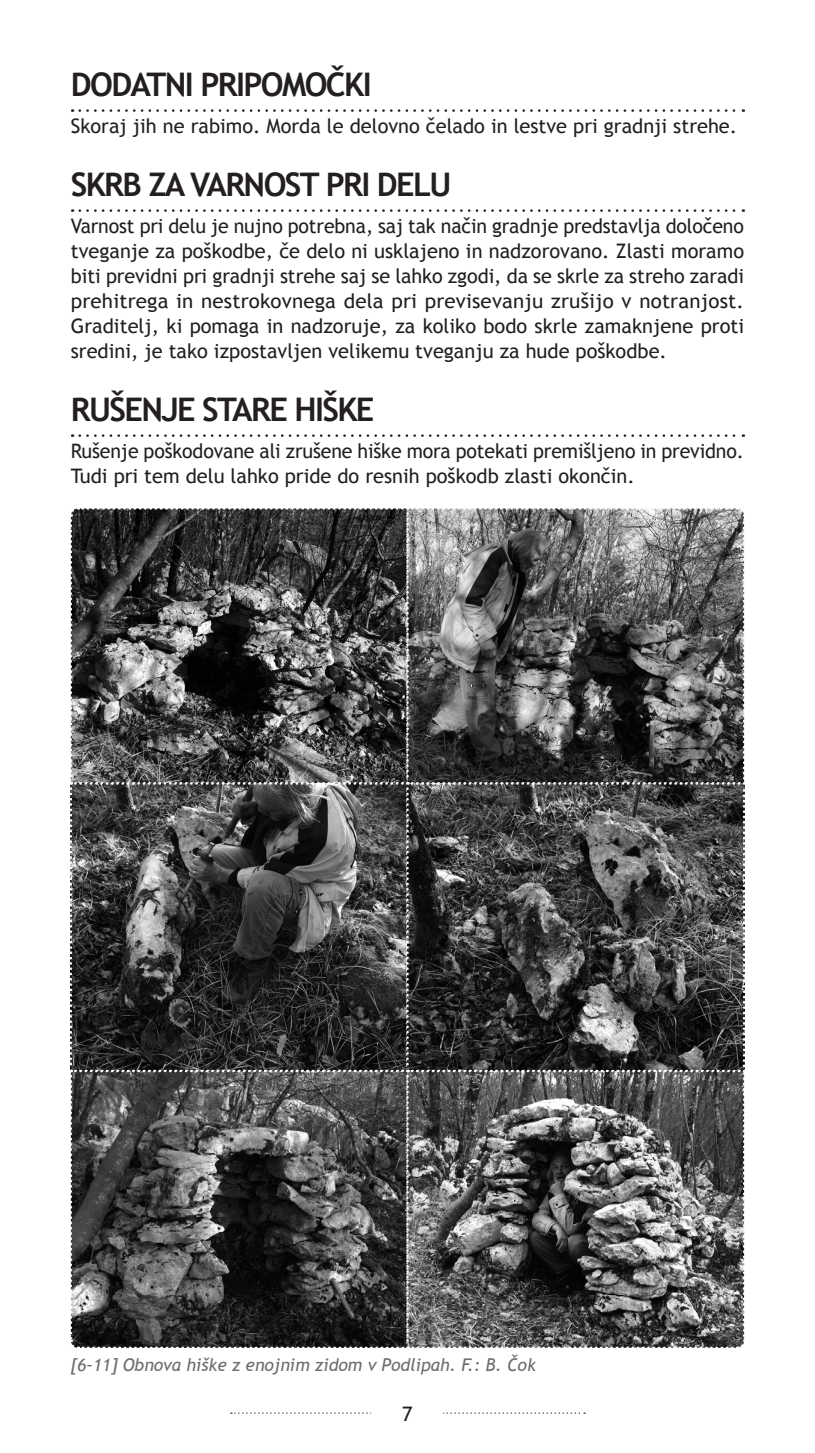
<style>
.page{position:relative;width:815px;height:1453px;background:#fff}
.page>*{position:absolute;margin:0;border:0;box-sizing:border-box;transform-origin:0 0}
.NASLOVI{font:700 32.5px "Trebuchet MS";letter-spacing:-.05em;color:#231f20}
.Navaden_wrd_1{font:20px/25px "Trebuchet MS";color:#231f20;text-align:justify}
.POD_SLIKAMI{font:italic 17.5px "Trebuchet MS";color:#6c6d70}
</style>
<div class="page">
<svg style="left:231px;top:1412px;width:354px;height:2px"></svg>
<div style="left:372px;top:1380px;width:71px;height:71px;background:#fff"></div>
<svg style="left:80px;top:109px;width:664px;height:3px"></svg>
<svg style="left:80px;top:209px;width:664px;height:3px"></svg>
<svg style="left:80px;top:434px;width:664px;height:3px"></svg>
<svg style="left:70px;top:508px;width:675px;height:840px"></svg>
<p class="NASLOVI" style="left:71px;top:64px;width:302px">DODATNI PRIPOMOČKI</p>
<p class="Navaden_wrd_1" style="left:71px;top:114px;width:668px">Skoraj jih ne rabimo. Morda le delovno čelado in lestve pri gradnji strehe.</p>
<p class="NASLOVI" style="left:71px;top:164px;width:382px">SKRB ZA VARNOST PRI DELU</p>
<p class="Navaden_wrd_1" style="left:71px;top:214px;width:675px">Varnost pri delu je nujno potrebna, saj tak način gradnje predstavlja določeno tveganje za poškodbe, če delo ni usklajeno in nadzorovano. Zlasti moramo biti previdni pri gradnji strehe saj se lahko zgodi, da se skrle za streho zaradi prehitrega in nestrokovnega dela pri previsevanju zrušijo v notranjost.<br>Graditelj, ki pomaga in nadzoruje, za koliko bodo skrle zamaknjene proti sredini, je tako izpostavljen velikemu tveganju za hude poškodbe.</p>
<p class="NASLOVI" style="left:71px;top:389px;width:305px">RUŠENJE STARE HIŠKE</p>
<p class="Navaden_wrd_1" style="left:71px;top:439px;width:675px">Rušenje poškodovane ali zrušene hiške mora potekati premišljeno in previdno.<br>Tudi pri tem delu lahko pride do resnih poškodb zlasti okončin.</p>
<p class="POD_SLIKAMI" style="left:71px;top:1354px;width:467px">[6–11] Obnova hiške z enojnim zidom v Podlipah. F.: B. Čok</p>
<p class="Navaden_wrd_1" style="left:402px;top:1402px;width:12px">7</p>
</div>
